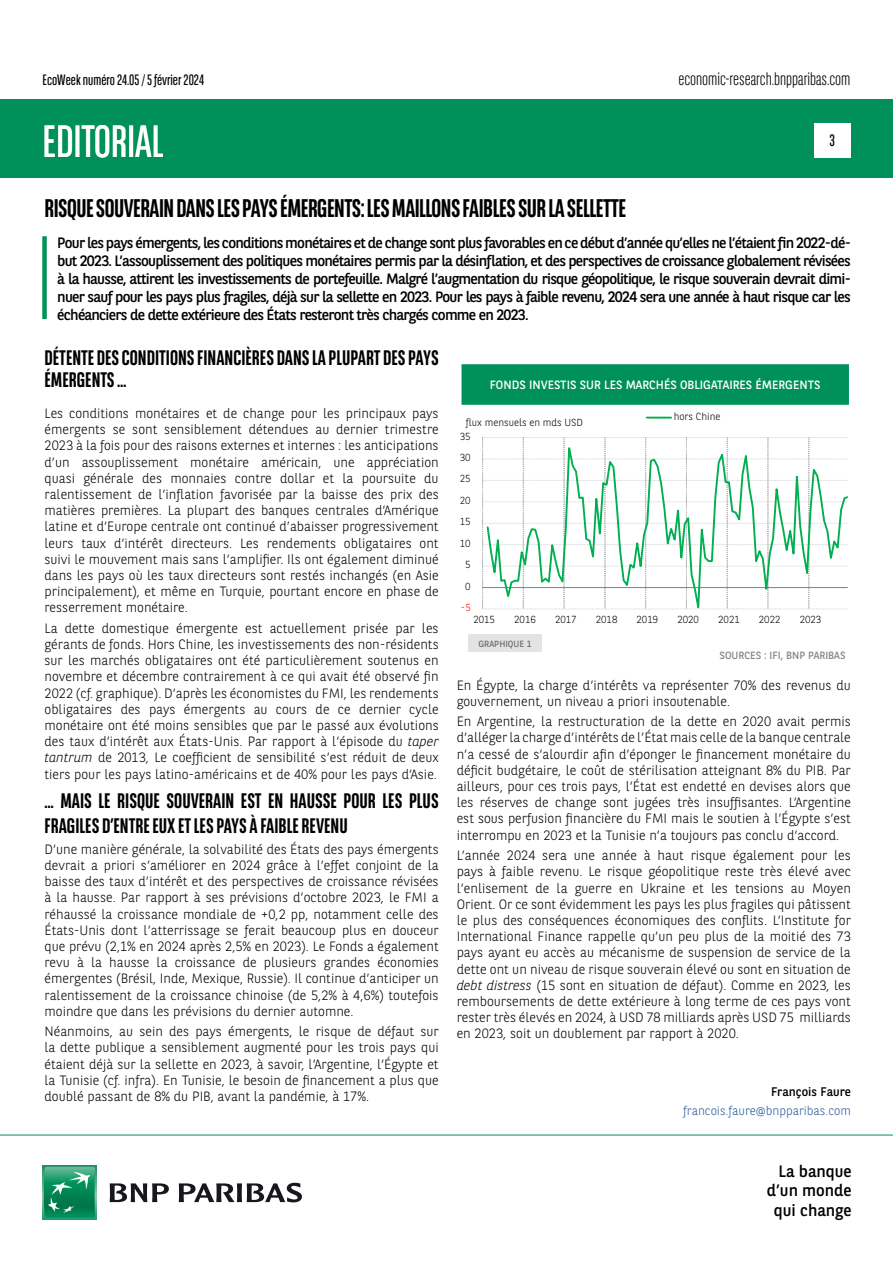
<style>
.page{position:relative;width:893px;height:1263px;background:#fff}
.page>*{position:absolute;margin:0;border:0;box-sizing:border-box;transform-origin:0 0}
.t1{font:45px "BNPP Sans Condensed";color:#fff}
.t2{font:700 25.5px "BNPP Sans Condensed";letter-spacing:-.02em;color:#000}
.t3{font:700 21px/21.9px "BNPP Sans Condensed";color:#000}
.t4{font:300 18px "BNPP Sans Condensed";color:#000}
.t5{font:16.5px/19.8px "BNPP Sans";color:#000;text-align:right}
.t6{font:16.5px "BNPP Sans Condensed";color:#000}
.t7{font:15px/18px "BNPP Sans";letter-spacing:-.05em;color:#000;text-align:justify}
.t8{font:15px "BNPP Sans Condensed";color:#000}
.t9{font:300 13.5px/16.2px "BNPP Sans";color:#000;text-align:justify}
.t10{font:300 12.45px "BNPP Sans";color:#275b9b}
.t11{font:12.45px "BNPP Sans";color:#000}
.t12{font:12px "BNPP Sans";color:#fff}
.t13{font:10.5px "BNPP Sans";color:#878787}
.t14{font:300 10.2px "BNPP Sans";letter-spacing:-.005em;color:#000}
.t15{font:300 10.2px "BNPP Sans";color:#f00}
.t16{font:9px "BNPP Sans";color:#706f6f}
.s1{font-style:italic}
</style>
<div class="page">
<div style="left:1px;top:99px;width:892px;height:78px;background:#00915b"></div>
<svg style="left:43px;top:1166px;width:53px;height:53px"></svg>
<svg style="left:44px;top:1167px;width:51px;height:51px"></svg>
<svg style="left:110px;top:1183px;width:59px;height:19px"></svg>
<svg style="left:179px;top:1183px;width:123px;height:19px"></svg>
<hr style="left:0;top:1135px;width:893px;height:1px;background:#00915b">
<div style="left:814px;top:123px;width:36px;height:34px;background:#fff"></div>
<div style="left:42px;top:236px;width:5px;height:83px;background:#00915b"></div>
<hr style="left:483px;top:587px;width:365px;height:1px;background:#7f7f7f">
<svg style="left:485px;top:437px;width:361px;height:173px"></svg>
<hr style="left:647px;top:417px;width:24px;height:2px;background:#00b050">
<div style="left:461px;top:363px;width:389px;height:43px;background:#00915b"></div>
<div style="left:460px;top:363px;width:390px;height:43px;border:2px solid #fff"></div>
<div style="left:468px;top:634px;width:74px;height:18px;background:#e3e3e3"></div>
<p class="t8" style="left:43px;top:70px;width:163px">EcoWeek numéro 24.05 / 5 février 2024</p>
<h3 class="t4" style="left:678px;top:67px;width:174px">economic-research.bnpparibas.com</h3>
<h1 class="t1" style="left:43px;top:113px;width:123px">EDITORIAL</h1>
<p class="t6" style="left:829px;top:130px;width:7px">3</p>
<h2 class="t2" style="left:45px;top:193px;width:583px">RISQUE SOUVERAIN DANS LES PAYS ÉMERGENTS: LES MAILLONS FAIBLES SUR LA SELLETTE</h2>
<p class="t7" style="left:57px;top:233px;width:795px">Pour les pays émergents, les conditions monétaires et de change sont plus favorables en ce début d’année qu’elles ne l’étaient fin 2022-dé&shy;but 2023. L’assouplissement des politiques monétaires permis par la désinflation, et des perspectives de croissance globalement révisées à la hausse, attirent les investissements de portefeuille. Malgré l’augmentation du risque géopolitique, le risque souverain devrait dimi&shy;nuer sauf pour les pays plus fragiles, déjà sur la sellette en 2023. Pour les pays à faible revenu, 2024 sera une année à haut risque car les échéanciers de dette extérieure des États resteront très chargés comme en 2023.</p>
<h3 class="t3" style="left:45px;top:347px;width:396px">DÉTENTE DES CONDITIONS FINANCIÈRES DANS LA PLUPART DES PAYS<br>ÉMERGENTS …</h3>
<p class="t9" style="left:45px;top:404px;width:396px">Les conditions monétaires et de change pour les principaux pays émergents se sont sensiblement détendues au dernier trimestre 2023 à la fois pour des raisons externes et internes : les anticipations d’un assouplissement monétaire américain, une appréciation quasi générale des monnaies contre dollar et la poursuite du ralentissement de l’inflation favorisée par la baisse des prix des matières premières. La plupart des banques centrales d’Amérique latine et d’Europe centrale ont continué d’abaisser progressivement leurs taux d’intérêt directeurs. Les rendements obligataires ont suivi le mouvement mais sans l’amplifier. Ils ont également diminué dans les pays où les taux directeurs sont restés inchangés (en Asie principalement), et même en Turquie, pourtant encore en phase de resserrement monétaire.</p>
<p class="t9" style="left:45px;top:619px;width:396px">La dette domestique émergente est actuellement prisée par les gérants de fonds. Hors Chine, les investissements des non-résidents sur les marchés obligataires ont été particulièrement soutenus en novembre et décembre contrairement à ce qui avait été observé fin 2022 (cf. graphique). D’après les économistes du FMI, les rendements obligataires des pays émergents au cours de ce dernier cycle monétaire ont été moins sensibles que par le passé aux évolutions des taux d’intérêt aux États-Unis. Par rapport à l’épisode du <span class="s1">taper tantrum</span> de 2013, Le coefficient de sensibilité s’est réduit de deux tiers pour les pays latino-américains et de 40% pour les pays d’Asie.</p>
<h3 class="t3" style="left:45px;top:788px;width:396px;line-height:25.2px">… MAIS LE RISQUE SOUVERAIN EST EN HAUSSE POUR LES PLUS<br>FRAGILES D’ENTRE EUX ET LES PAYS À FAIBLE REVENU</h3>
<p class="t9" style="left:45px;top:840px;width:396px">D’une manière générale, la solvabilité des États des pays émergents devrait a priori s’améliorer en 2024 grâce à l’effet conjoint de la baisse des taux d’intérêt et des perspectives de croissance révisées à la hausse. Par rapport à ses prévisions d’octobre 2023, le FMI a réhaussé la croissance mondiale de +0,2 pp, notamment celle des États-Unis dont l’atterrissage se ferait beaucoup plus en douceur que prévu (2,1% en 2024 après 2,5% en 2023). Le Fonds a également revu à la hausse la croissance de plusieurs grandes économies émergentes (Brésil, Inde, Mexique, Russie). Il continue d’anticiper un ralentissement de la croissance chinoise (de 5,2% à 4,6%) toutefois moindre que dans les prévisions du dernier automne.</p>
<p class="t9" style="left:45px;top:1023px;width:396px">Néanmoins, au sein des pays émergents, le risque de défaut sur la dette publique a sensiblement augmenté pour les trois pays qui étaient déjà sur la sellette en 2023, à savoir, l’Argentine, l’Égypte et la Tunisie (cf. infra). En Tunisie, le besoin de financement a plus que doublé passant de 8% du PIB, avant la pandémie, à 17%.</p>
<p class="t12" style="left:490px;top:377px;width:332px">FONDS INVESTIS SUR LES MARCHÉS OBLIGATAIRES ÉMERGENTS</p>
<p class="t14" style="left:674px;top:409px;width:48px">hors Chine</p>
<p class="t14" style="left:466px;top:415px;width:119px">flux mensuels en mds USD</p>
<p class="t14" style="left:460px;top:429px;width:12px">35</p>
<p class="t14" style="left:460px;top:450px;width:12px">30</p>
<p class="t14" style="left:460px;top:472px;width:12px">25</p>
<p class="t14" style="left:460px;top:493px;width:12px">20</p>
<p class="t14" style="left:460px;top:515px;width:12px">15</p>
<p class="t14" style="left:460px;top:536px;width:12px">10</p>
<p class="t14" style="left:465px;top:558px;width:7px">5</p>
<p class="t14" style="left:465px;top:579px;width:7px">0</p>
<p class="t15" style="left:461px;top:600px;width:11px">-5</p>
<p class="t14" style="left:473px;top:613px;width:23px">2015</p>
<p class="t14" style="left:514px;top:613px;width:23px">2016</p>
<p class="t14" style="left:555px;top:613px;width:23px">2017</p>
<p class="t14" style="left:596px;top:613px;width:23px">2018</p>
<p class="t14" style="left:637px;top:613px;width:23px">2019</p>
<p class="t14" style="left:677px;top:613px;width:23px">2020</p>
<p class="t14" style="left:718px;top:613px;width:23px">2021</p>
<p class="t14" style="left:759px;top:613px;width:23px">2022</p>
<p class="t14" style="left:800px;top:613px;width:23px">2023</p>
<p class="t16" style="left:478px;top:637px;width:54px">GRAPHIQUE 1</p>
<p class="t9" style="left:457px;top:676px;width:396px">En Égypte, la charge d’intérêts va représenter 70% des revenus du gouvernement, un niveau a priori insoutenable.</p>
<p class="t9" style="left:457px;top:713px;width:396px">En Argentine, la restructuration de la dette en 2020 avait permis d’alléger la charge d’intérêts de l’État mais celle de la banque centrale n’a cessé de s’alourdir afin d’éponger le financement monétaire du déficit budgétaire, le coût de stérilisation atteignant 8% du PIB. Par ailleurs, pour ces trois pays, l’État est endetté en devises alors que les réserves de change sont jugées très insuffisantes. L’Argentine est sous perfusion financière du FMI mais le soutien à l’Égypte s’est interrompu en 2023 et la Tunisie n’a toujours pas conclu d’accord.</p>
<p class="t9" style="left:457px;top:847px;width:396px">L’année 2024 sera une année à haut risque également pour les pays à faible revenu. Le risque géopolitique reste très élevé avec l’enlisement de la guerre en Ukraine et les tensions au Moyen Orient. Or ce sont évidemment les pays les plus fragiles qui pâtissent le plus des conséquences économiques des conflits. L’Institute for International Finance rappelle qu’un peu plus de la moitié des 73 pays ayant eu accès au mécanisme de suspension de service de la dette ont un niveau de risque souverain élevé ou sont en situation de <span class="s1">debt distress</span> (15 sont en situation de défaut). Comme en 2023, les remboursements de dette extérieure à long terme de ces pays vont rester très élevés en 2024, à USD 78 milliards après USD 75 milliards en 2023, soit un doublement par rapport à 2020.</p>
<p class="t13" style="left:719px;top:648px;width:128px">SOURCES : IFI, BNP PARIBAS</p>
<p class="t11" style="left:771px;top:1083px;width:81px">François Faure</p>
<p class="t10" style="left:683px;top:1102px;width:169px">francois.faure@bnpparibas.com</p>
<p class="t5" style="left:767px;top:1160px;width:86px">La banque d’un monde qui change</p>
</div>
